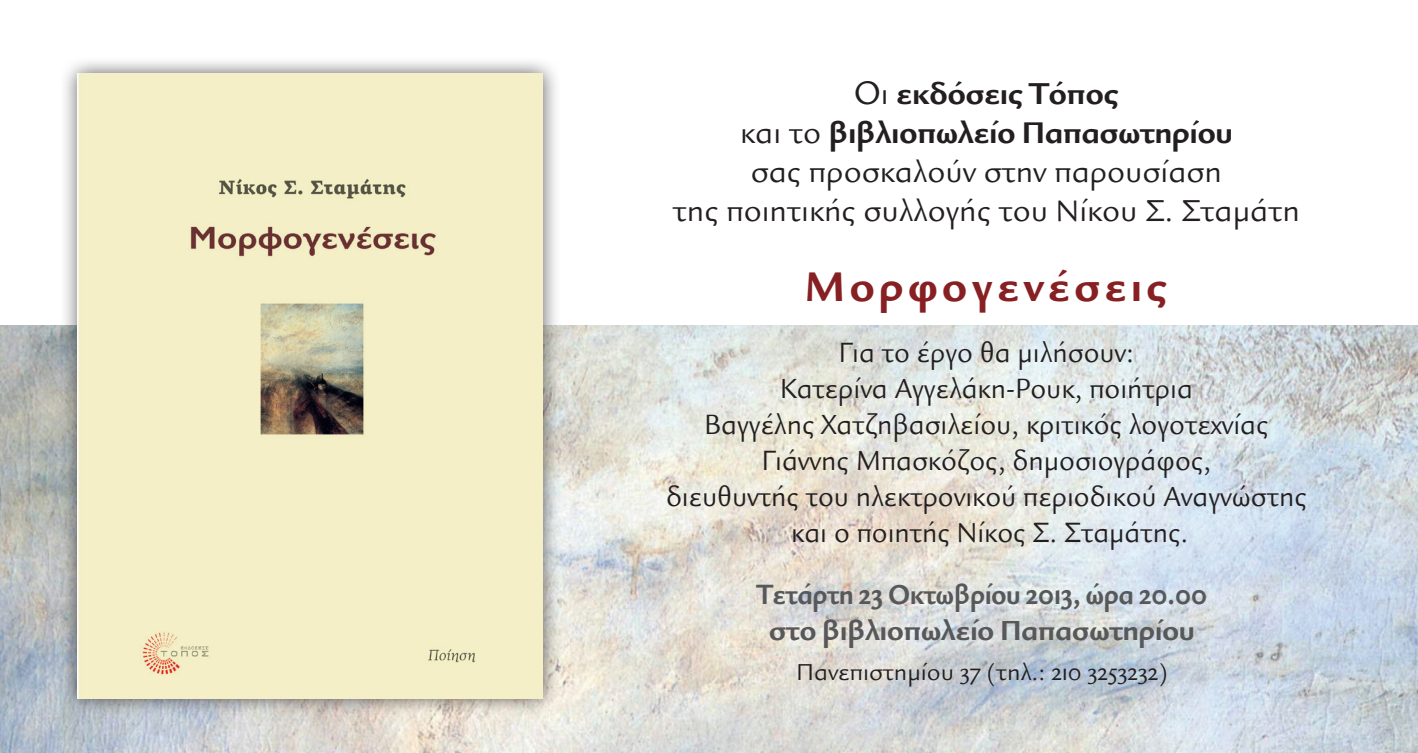
<style>
.page{position:relative;width:1418px;height:753px;background:#fff}
.page>*{position:absolute;margin:0;border:0;box-sizing:border-box;transform-origin:0 0}
.t1{font:700 45px "CF Humanist";letter-spacing:.1em;color:#872023}
.t2{font:32.5px/39px "CF Humanist";color:#231f20;text-align:center}
.t3{font:30px/36px "CF Humanist";color:#231f20;text-align:center;scale:.95 1}
.t4{font:700 30px/36px "CF Humanist";color:#57585a;text-align:center;scale:.9 1}
.t5{font:25px "CF Humanist";color:#231f20}
.s1{font-size:35px}
.s2{font-weight:700}
</style>
<div class="page">
<img style="left:0;top:326px;width:1417px;height:426px">
<div style="left:58px;top:55px;width:516px;height:675px;background:#231f20;opacity:.75"></div>
<img style="left:78px;top:73px;width:464px;height:625px">
<p class="t2" style="left:673px;top:75px;width:628px"><span class="s1">O</span>ι <span class="s2">εκδόσεις Τόπος<br></span>και το <span class="s2">βιβλιοπωλείο Παπασωτηρίου<br></span>σας προσκαλούν στην παρουσίαση<br>της ποιητικής συλλογής του Νίκου Σ. Σταμάτη</p>
<h1 class="t1" style="left:805px;top:261px;width:364px">Μορφογενέσεις</h1>
<p class="t3" style="left:666px;top:334px;width:676px">Για το έργο θα μιλήσουν:<br>Κατερίνα Αγγελάκη-Ρουκ, ποιήτρια<br>Βαγγέλης Χατζηβασιλείου, κριτικός λογοτεχνίας Γιάννης Μπασκόζος, δημοσιογράφος,<br>διευθυντής του ηλεκτρονικού περιοδικού Αναγνώστης και ο ποιητής Νίκος Σ. Σταμάτης.</p>
<p class="t4" style="left:756px;top:576px;width:502px">Τετάρτη 23 Οκτωβρίου 2013, ώρα 20.00 στο βιβλιοπωλείο Παπασωτηρίου</p>
<p class="t5" style="left:796px;top:658px;width:373px">Πανεπιστημίου 37 (τηλ.: 210 3253232)</p>
</div>
